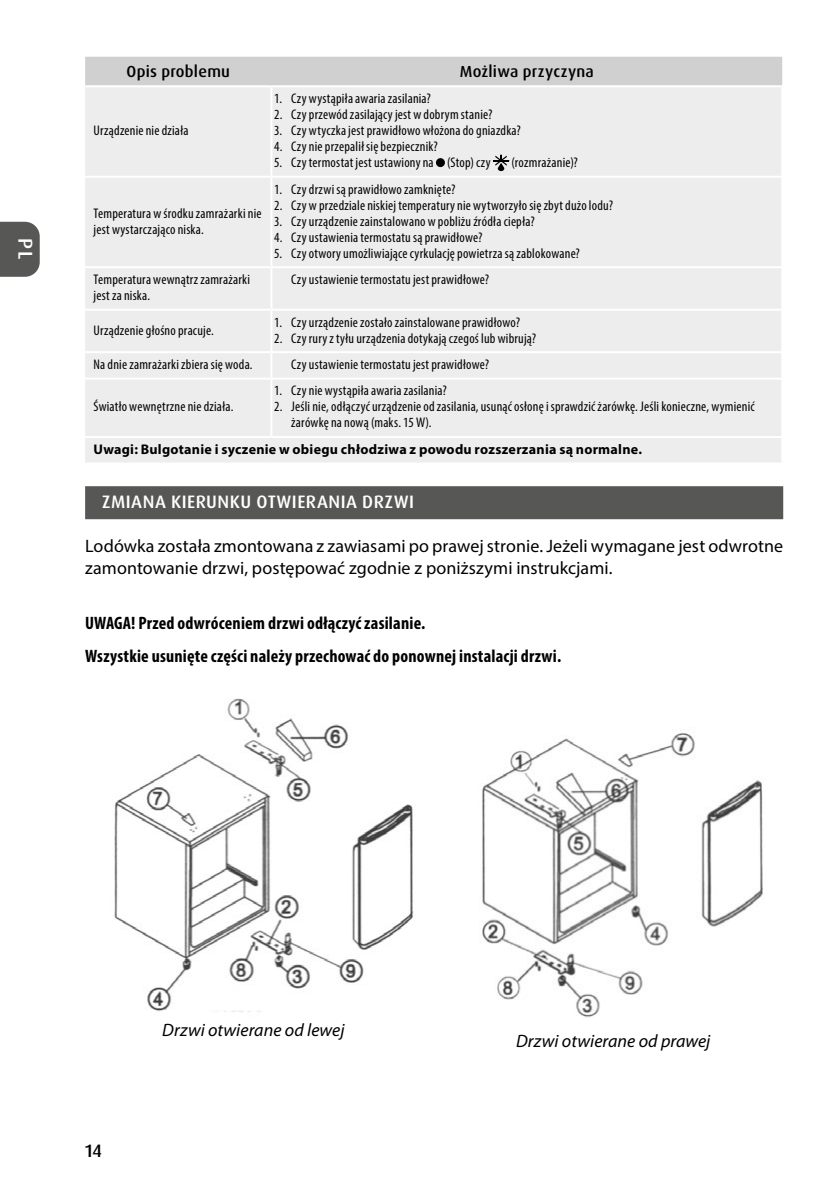
<style>
.page{position:relative;width:840px;height:1191px;background:#fff}
.page>*{position:absolute;margin:0;border:0;box-sizing:border-box;transform-origin:0 0}
.t1{font:500 20px "Dax Pro";color:#fff}
.t2{font:18px/22px "Myriad Pro";letter-spacing:.005em;color:#000}
.t3{font:700 condensed 18px/33px "Myriad Pro";letter-spacing:.01em;color:#000}
.t4{font:italic 18px "Myriad Pro";letter-spacing:.005em;color:#000}
.t5{font:500 18px "Dax Pro";letter-spacing:.03em;color:#fff}
.t6{font:500 18px "Dax Pro";color:#000}
.t7{font:500 16px "Dax Pro";letter-spacing:.015em;color:#000}
.t8{font:condensed 14px/16px "Myriad Pro";letter-spacing:.015em;color:#000}
.t9{font:700 14px "Myriad Pro";letter-spacing:.02em;color:#000}
</style>
<div class="page">
<svg style="left:0;top:222px;width:40px;height:55px;background:#5f5f5e"></svg>
<div style="left:85px;top:486px;width:697px;height:33px;background:#575756"></div>
<div style="left:85px;top:57px;width:696px;height:28px;background:#d0d0d0"></div>
<div style="left:85px;top:87px;width:695px;height:375px;background:#ededed"></div>
<hr style="left:270px;top:87px;width:2px;height:89px;background:#fff">
<hr style="left:85px;top:176px;width:186px;height:2px;background:#fff">
<hr style="left:271px;top:176px;width:511px;height:2px;background:#fff">
<hr style="left:270px;top:178px;width:2px;height:88px;background:#fff">
<hr style="left:85px;top:266px;width:186px;height:2px;background:#fff">
<hr style="left:271px;top:266px;width:511px;height:2px;background:#fff">
<hr style="left:270px;top:268px;width:2px;height:41px;background:#fff">
<hr style="left:85px;top:309px;width:186px;height:2px;background:#fff">
<hr style="left:271px;top:309px;width:511px;height:2px;background:#fff">
<hr style="left:270px;top:311px;width:2px;height:40px;background:#fff">
<hr style="left:85px;top:351px;width:186px;height:2px;background:#fff">
<hr style="left:271px;top:351px;width:511px;height:2px;background:#fff">
<hr style="left:270px;top:353px;width:2px;height:24px;background:#fff">
<hr style="left:85px;top:377px;width:186px;height:2px;background:#fff">
<hr style="left:271px;top:377px;width:511px;height:2px;background:#fff">
<hr style="left:270px;top:379px;width:2px;height:57px;background:#fff">
<hr style="left:85px;top:436px;width:186px;height:2px;background:#fff">
<hr style="left:271px;top:436px;width:511px;height:2px;background:#fff">
<div style="left:435px;top:158px;width:9px;height:9px;background:#000;border-radius:50%"></div>
<svg style="left:492px;top:154px;width:17px;height:17px"></svg>
<img style="left:114px;top:698px;width:299px;height:314px">
<img style="left:482px;top:733px;width:281px;height:285px">
<h1 class="t1" style="left:38px;top:238px;width:23px;rotate:90deg">PL</h1>
<p class="t7" style="left:126px;top:61px;width:105px">Opis problemu</p>
<p class="t7" style="left:459px;top:61px;width:136px">Możliwa przyczyna</p>
<p class="t8" style="left:94px;top:122px;width:96px">Urządzenie nie działa</p>
<p class="t8" style="left:94px;top:205px;width:169px">Temperatura w środku zamrażarki nie jest wystarczająco niska.</p>
<p class="t8" style="left:274px;top:90px;width:158px">1. Czy wystąpiła awaria zasilania?</p>
<p class="t8" style="left:274px;top:106px;width:219px">2. Czy przewód zasilający jest w dobrym stanie?</p>
<p class="t8" style="left:274px;top:122px;width:248px">3. Czy wtyczka jest prawidłowo włożona dogniazdka?</p>
<p class="t8" style="left:274px;top:138px;width:165px">4. Czy nie przepalił się bezpiecznik?</p>
<p class="t8" style="left:274px;top:154px;width:218px">5. Czy termostat jest ustawiony na (Stop) czy</p>
<p class="t8" style="left:511px;top:154px;width:68px">(rozmrażanie)?</p>
<p class="t8" style="left:274px;top:181px;width:182px">1. Czy drzwi sąprawidłowo zamknięte?</p>
<p class="t8" style="left:274px;top:197px;width:340px">2. Czy w przedziale niskiej temperatury nie wytworzyło się zbyt dużo lodu?</p>
<p class="t8" style="left:274px;top:213px;width:262px">3. Czy urządzenie zainstalowano w pobliżu źródła ciepła?</p>
<p class="t8" style="left:274px;top:229px;width:209px">4. Czy ustawienia termostatu sąprawidłowe?</p>
<p class="t8" style="left:274px;top:245px;width:307px">5. Czy otwory umożliwiające cyrkulację powietrza sązablokowane?</p>
<p class="t8" style="left:94px;top:271px;width:158px">Temperatura wewnątrz zamrażarki jest za niska.</p>
<p class="t8" style="left:291px;top:271px;width:199px">Czy ustawienie termostatu jest prawidłowe?</p>
<p class="t8" style="left:94px;top:322px;width:122px">Urządzenie głośno pracuje.</p>
<p class="t8" style="left:274px;top:314px;width:247px">1. Czy urządzenie zostało zainstalowane prawidłowo?</p>
<p class="t8" style="left:274px;top:330px;width:263px">2. Czy rury z tyłu urządzenia dotykają czegoś lub wibrują?</p>
<p class="t8" style="left:94px;top:356px;width:160px">Nadnie zamrażarki zbiera się woda.</p>
<p class="t8" style="left:291px;top:356px;width:199px">Czy ustawienie termostatu jest prawidłowe?</p>
<p class="t8" style="left:94px;top:398px;width:141px">Światło wewnętrzne nie działa.</p>
<p class="t8" style="left:274px;top:382px;width:174px">1. Czy nie wystąpiła awaria zasilania?</p>
<p class="t8" style="left:291px;top:398px;width:465px;text-indent:-17px">2. Jeśli nie, odłączyć urządzenie odzasilania, usunąć osłonę i sprawdzić żarówkę. Jeśli konieczne, wymienić żarówkę na nową (maks. 15 W).</p>
<p class="t9" style="left:93px;top:440px;width:549px">Uwagi: Bulgotanie i syczenie w obiegu chłodziwa z powodu rozszerzania są normalne.</p>
<p class="t5" style="left:102px;top:490px;width:313px">ZMIANA KIERUNKU OTWIERANIA DRZWI</p>
<p class="t2" style="left:85px;top:534px;width:699px">Lodówka została zmontowana z zawiasami po prawej stronie. Jeżeli wymagane jest odwrotne zamontowanie drzwi, postępować zgodnie z poniższymi instrukcjami.</p>
<p class="t3" style="left:85px;top:606px;width:477px">UWAGA! Przed odwróceniem drzwi odłączyć zasilanie.<br>Wszystkie usunięte części należy przechować do ponownej instalacji drzwi.</p>
<p class="t6" style="left:85px;top:1139px;width:18px">14</p>
<p class="t4" style="left:162px;top:1020px;width:184px">Drzwi otwierane od lewej</p>
<p class="t4" style="left:516px;top:1031px;width:196px">Drzwi otwierane od prawej</p>
</div>
